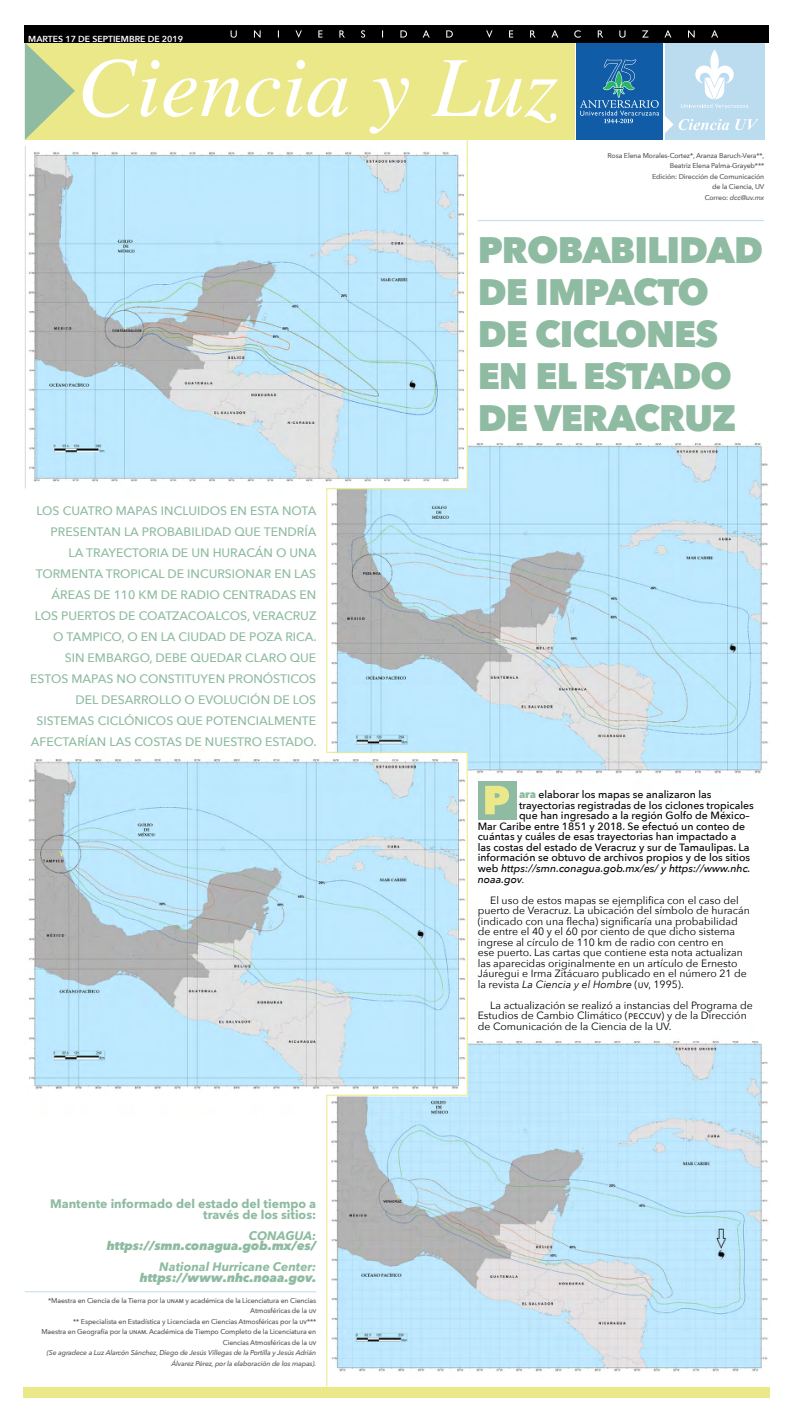
<style>
.page{position:relative;width:794px;height:1427px;background:#fff}
.page>*{position:absolute;margin:0;border:0;box-sizing:border-box;transform-origin:0 0}
.t1{font:800 36.75px/42px "Avenir Next";letter-spacing:-.025em;color:#8ebba1}
.t2{font:500 12.25px/21px "Avenir Next";color:#8ebba1;text-align:right}
.t3{font:italic 800 12.25px "Avenir Next";color:#8ebba1}
.t4{font:700 12.25px/10.5px "Avenir Next";color:#8ebba1;text-align:right}
.t5{font:italic 700 12.25px "Avenir Next";color:#8ebba1}
.t6{font:10.5px/10.5px "Avenir Next";color:#000}
.t7{font:500 10.5px "Avenir Next";color:#000}
.t8{font:italic 500 10.5px "Avenir Next";color:#000}
.t9{font:600 8.75px "Avenir Next";color:#fff}
.t10{font:500 7px/10.5px "Avenir Next";letter-spacing:-.02em;color:#58585b;text-align:right}
.t11{font:italic 500 7px/10.5px "Avenir Next";letter-spacing:-.02em;color:#58585b;text-align:right}
.s1{font-style:italic}
.s2{font-weight:800;color:#8ebba1}
.s3{font-style:normal}
.s4{font-weight:400}
</style>
<div class="page">
<img style="left:24px;top:147px;width:744px;height:1225px">
<div style="left:665px;top:43px;width:99px;height:97px;background:#bbdcef"></div>
<svg style="left:665px;top:116px;width:64px;height:17px"></svg>
<svg style="left:735px;top:119px;width:23px;height:11px"></svg>
<svg style="left:681px;top:50px;width:67px;height:58px"></svg>
<div style="left:25px;top:43px;width:549px;height:97px;background:#ebe889"></div>
<svg style="left:25px;top:43px;width:50px;height:97px"></svg>
<svg style="left:83px;top:59px;width:197px;height:59px"></svg>
<svg style="left:296px;top:60px;width:9px;height:9px"></svg>
<svg style="left:286px;top:78px;width:62px;height:39px"></svg>
<svg style="left:369px;top:78px;width:40px;height:56px"></svg>
<svg style="left:431px;top:60px;width:126px;height:63px"></svg>
<div style="left:576px;top:43px;width:87px;height:97px;background:#105ca6"></div>
<svg style="left:580px;top:59px;width:79px;height:64px"></svg>
<div style="left:25px;top:25px;width:744px;height:18px;background:#000"></div>
<svg style="left:231px;top:30px;width:487px;height:8px"></svg>
<div style="left:24px;top:1386px;width:746px;height:10px;background:#ebe889"></div>
<hr style="left:478px;top:220px;width:286px;height:1px;background:#bbdcef">
<div style="left:478px;top:780px;width:38px;height:39px;background:#8ebba1"></div>
<svg style="left:485px;top:785px;width:24px;height:29px"></svg>
<hr style="left:25px;top:1291px;width:291px;height:1px;background:#bbdcef">
<svg style="left:326px;top:140px;width:142px;height:1247px;background:#c2e0ed"></svg>
<p class="t9" style="left:28px;top:31px;width:156px">MARTES 17 DE SEPTIEMBRE DE 2019</p>
<p class="t2" style="left:30px;top:499px;width:288px">LOS CUATRO MAPAS INCLUIDOS EN ESTA NOTA PRESENTAN LA PROBABILIDAD QUE TENDRÍA<br>LA TRAYECTORIA DE UN HURACÁN O UNA TORMENTA TROPICAL DE INCURSIONAR EN LAS ÁREAS DE 110 KM DE RADIO CENTRADAS EN LOS PUERTOS DE COATZACOALCOS, VERACRUZ O TAMPICO, O EN LA CIUDAD DE POZA RICA.<br>SIN EMBARGO, DEBE QUEDAR CLARO QUE ESTOS MAPAS NO CONSTITUYEN PRONÓSTICOS DEL DESARROLLO O EVOLUCIÓN DE LOS SISTEMAS CICLÓNICOS QUE POTENCIALMENTE AFECTARÍAN LAS COSTAS DE NUESTRO ESTADO.</p>
<p class="t4" style="left:50px;top:1198px;width:268px">Mantente informado del estado del tiempo a través de los sitios:</p>
<p class="t5" style="left:249px;top:1224px;width:69px">CONAGUA:</p>
<p class="t3" style="left:107px;top:1238px;width:211px">https://smn.conagua.gob.mx/es/</p>
<p class="t5" style="left:159px;top:1256px;width:158px">National Hurricane Center:</p>
<p class="t3" style="left:140px;top:1269px;width:178px">https://www.nhc.noaa.gov.</p>
<p class="t10" style="left:41px;top:1294px;width:276px">*Maestra en Ciencia de la Tierra por la unam y académica de la Licenciatura en Ciencias Atmosféricas de la uv<br>** Especialista en Estadística y Licenciada en Ciencias Atmosféricas por la uv***<br>Maestra en Geografía por la unam. Académica de Tiempo Completo de la Licenciatura en Ciencias Atmosféricas de la uv</p>
<p class="t11" style="left:47px;top:1347px;width:271px">(Se agradece a Luz Alarcón Sánchez, Diego de Jesús Villegas de la Portilla y Jesús Adrián<br>Álvarez Pérez, por la elaboración de los mapas).</p>
<p class="t10" style="left:607px;top:150px;width:158px">Rosa Elena Morales-Cortez*, Aranza Baruch-Vera**,<br>Beatriz Elena Palma-Grayeb***<br>Edición: Dirección de Comunicación<br>de la Ciencia, UV<br>Correo: <span class="s1">dcc@uv.mx</span></p>
<h1 class="t1" style="left:478px;top:228px;width:287px">PROBABILIDAD<br>DE IMPACTO<br>DE CICLONES<br>EN EL ESTADO<br>DE VERACRUZ</h1>
<p class="t7" style="left:519px;top:785px;width:194px"><span class="s2">ara</span> elaborar los mapas se analizaron las</p>
<p class="t7" style="left:519px;top:796px;width:236px">trayectorias registradas de los ciclones tropicales</p>
<p class="t7" style="left:519px;top:806px;width:232px">que han ingresado a la región Golfo de México–</p>
<p class="t7" style="left:478px;top:817px;width:269px">Mar Caribe entre 1851 y 2018. Se efectuó un conteo de</p>
<p class="t7" style="left:478px;top:827px;width:260px">cuántas y cuáles de esas trayectorias han impactado a</p>
<p class="t7" style="left:478px;top:838px;width:273px">las costas del estado de Veracruz y sur de Tamaulipas. La</p>
<p class="t7" style="left:478px;top:848px;width:274px">información se obtuvo de archivos propios y de los sitios</p>
<p class="t8" style="left:478px;top:859px;width:274px"><span class="s3">web</span> https://smn.conagua.gob.mx/es/ y https://www.nhc.</p>
<p class="t8" style="left:478px;top:869px;width:49px">noaa.gov<span class="s4">.</span></p>
<p class="t6" style="left:478px;top:894px;width:274px;text-indent:12px">El uso de estos mapas se ejemplifica con el caso del puerto de Veracruz. La ubicación del símbolo de huracán (indicado con una flecha) significaría una probabilidad de entre el 40 y el 60 por ciento de que dicho sistema ingrese al círculo de 110 km de radio con centro en<br>ese puerto. Las cartas que contiene esta nota actualizan las aparecidas originalmente en un artículo de Ernesto Jáuregui e Irma Zitácuaro publicado en el número 21 de la revista <span class="s1">La Ciencia y el Hombre</span> (uv, 1995).</p>
<p class="t6" style="left:478px;top:999px;width:276px;text-indent:12px">La actualización se realizó a instancias del Programa de<br>Estudios de Cambio Climático (peccuv) y de la Dirección de Comunicación de la Ciencia de la UV.</p>
</div>
